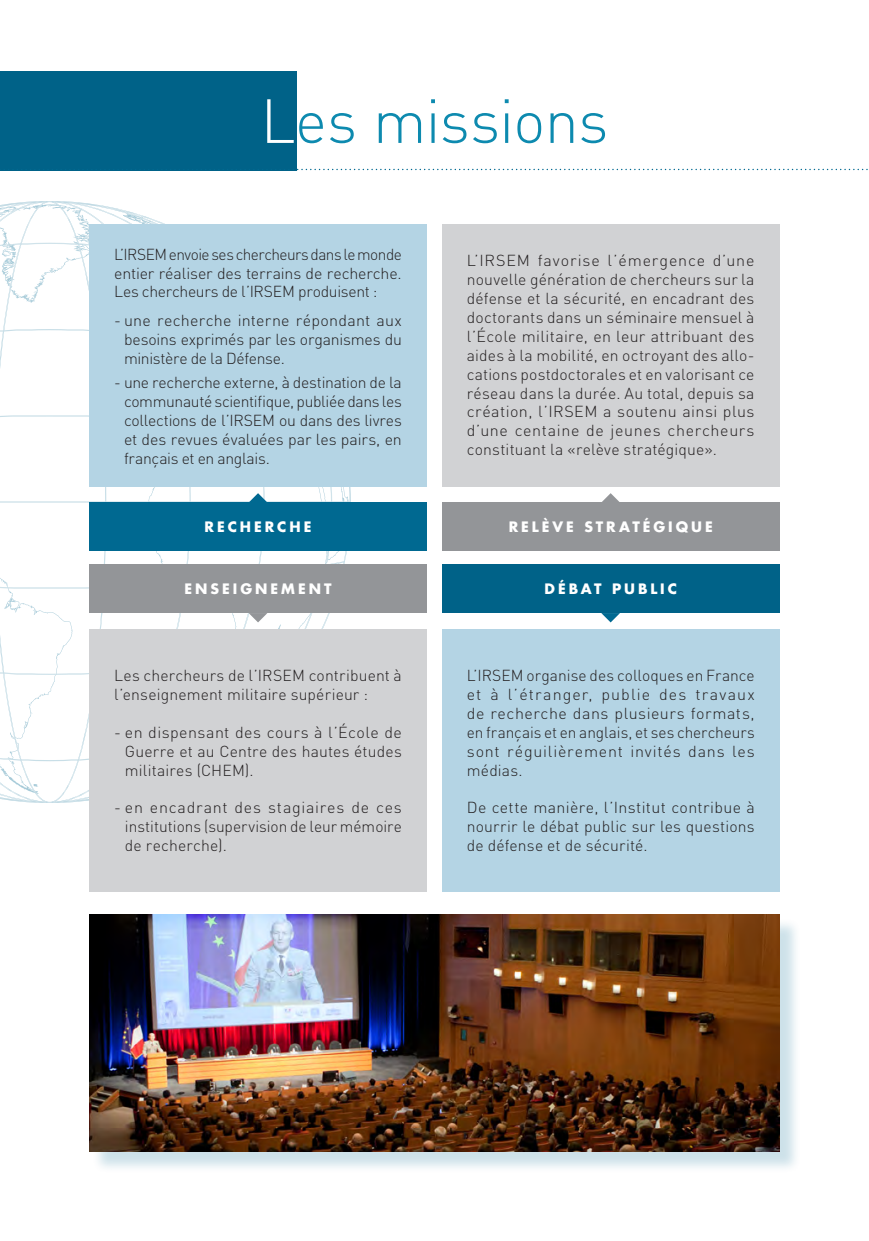
<style>
.page{position:relative;width:869px;height:1241px;background:#fff}
.page>*{position:absolute;margin:0;border:0;box-sizing:border-box;transform-origin:0 0}
.t1{font:300 61.25px "DIN";letter-spacing:-.015em;color:#0d8aaf}
.t2{font:300 15.75px/18.9px "DIN";letter-spacing:.005em;color:#231f20;text-align:justify}
.t3{font:700 14px "Futura Std";letter-spacing:.215em;color:#fff}
.s1{color:#fff}
</style>
<div class="page">
<div style="left:0;top:71px;width:296px;height:99px;background:#006288"></div>
<hr style="left:868px;top:71px;width:1px;height:99px;background:#94c3da">
<svg style="left:296px;top:169px;width:573px;height:1px"></svg>
<div style="left:92px;top:917px;width:709px;height:256px;background:#006991;opacity:.2"></div>
<img style="left:89px;top:914px;width:690px;height:237px">
<div style="left:89px;top:223px;width:337px;height:263px;background:#b4d4e4"></div>
<div style="left:89px;top:629px;width:337px;height:262px;background:#d1d2d4"></div>
<div style="left:442px;top:629px;width:337px;height:262px;background:#b4d4e4"></div>
<div style="left:442px;top:223px;width:337px;height:263px;background:#d1d2d4"></div>
<div style="left:442px;top:502px;width:337px;height:49px;background:#939598"></div>
<div style="left:442px;top:564px;width:337px;height:49px;background:#006288"></div>
<div style="left:89px;top:564px;width:337px;height:49px;background:#939598"></div>
<div style="left:89px;top:502px;width:337px;height:49px;background:#006991"></div>
<svg style="left:601px;top:613px;width:18px;height:9px"></svg>
<svg style="left:602px;top:493px;width:17px;height:9px"></svg>
<svg style="left:0;top:202px;width:351px;height:599px"></svg>
<p class="t1" style="left:260px;top:83px;width:349px"><span class="s1">L</span>es missions</p>
<p class="t2" style="left:114px;top:244px;width:289px">L’IRSEM envoie ses chercheurs dans le monde entier réaliser des terrains de recherche.<br>Les chercheurs de l’IRSEM produisent :</p>
<p class="t2" style="left:124px;top:311px;width:279px;text-indent:-10px">- une recherche interne répondant aux besoins exprimés par les organismes du ministère de la Défense.</p>
<p class="t2" style="left:124px;top:373px;width:279px;text-indent:-10px">- une recherche externe, à destination de la communauté scientifique, publiée dans les collections de l’IRSEM ou dans des livres et des revues évaluées par les pairs, en français et en anglais.</p>
<p class="t3" style="left:204px;top:517px;width:108px">RECHERCHE</p>
<p class="t2" style="left:466px;top:251px;width:289px">L’IRSEM favorise l’émergence d’une nouvelle génération de chercheurs sur la défense et la sécurité, en encadrant des doctorants dans un séminaire mensuel à l’École militaire, en leur attribuant des aides à la mobilité, en octroyant des allo&shy;cations postdoctorales et en valorisant ce réseau dans la durée. Au total, depuis sa création, l’IRSEM a soutenu ainsi plus d’une centaine de jeunes chercheurs constituant la «relève stratégique».</p>
<p class="t3" style="left:508px;top:517px;width:205px">RELÈVE STRATÉGIQUE</p>
<p class="t3" style="left:184px;top:579px;width:148px">ENSEIGNEMENT</p>
<p class="t3" style="left:544px;top:579px;width:134px">DÉBAT PUBLIC</p>
<p class="t2" style="left:114px;top:665px;width:289px">Les chercheurs de l’IRSEM contribuent à l’enseignement militaire supérieur :</p>
<p class="t2" style="left:125px;top:722px;width:278px;text-indent:-11px">- en dispensant des cours à l’École de Guerre et au Centre des hautes études militaires (CHEM).</p>
<p class="t2" style="left:125px;top:798px;width:278px;text-indent:-11px">- en encadrant des stagiaires de ces institutions (supervision de leur mémoire de recherche).</p>
<p class="t2" style="left:466px;top:665px;width:289px">L’IRSEM organise des colloques en France et à l’étranger, publie des travaux de recherche dans plusieurs formats, en français et en anglais, et ses chercheurs sont réguilièrement invités dans les médias.</p>
<p class="t2" style="left:466px;top:798px;width:289px">De cette manière, l’Institut contribue à nourrir le débat public sur les questions de défense et de sécurité.</p>
</div>
